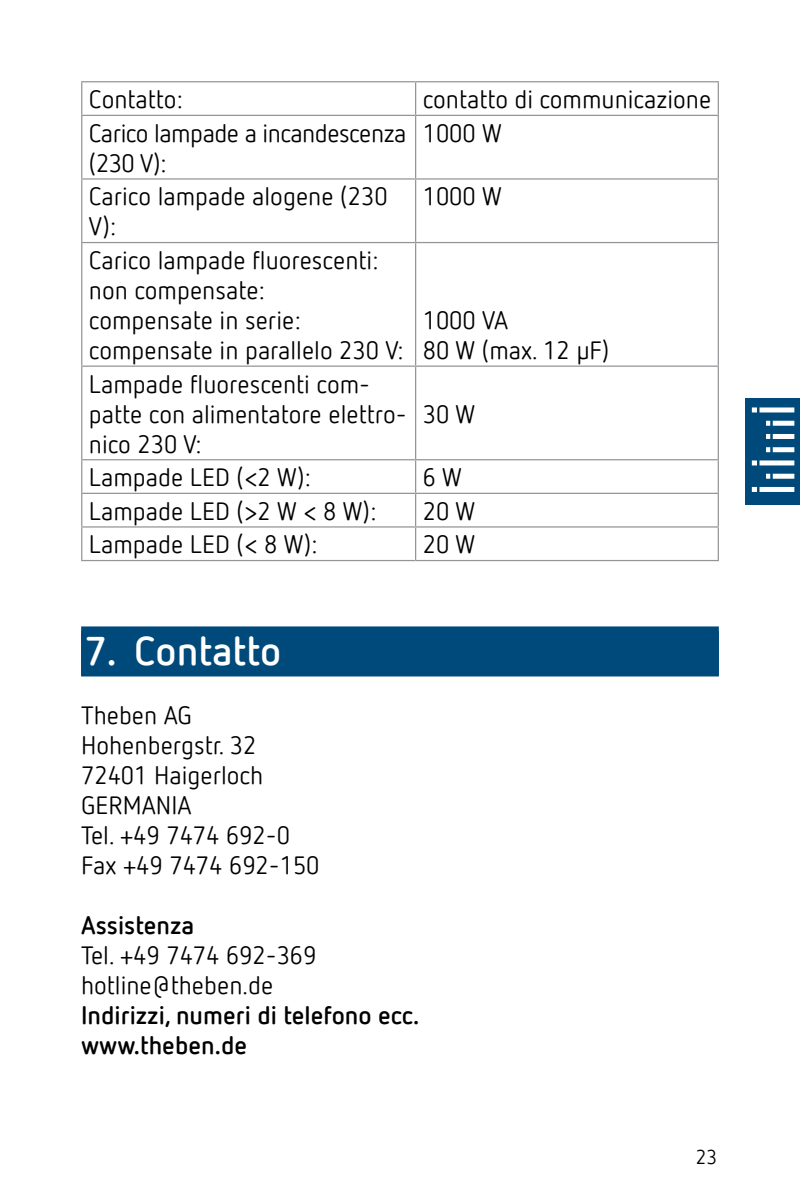
<style>
.page{position:relative;width:800px;height:1200px;background:#fff}
.page>*{position:absolute;margin:0;border:0;box-sizing:border-box;transform-origin:0 0}
.t1{font:700 40px "Netto Offc Pro";color:#fff}
.t2{font:25px/30px "Netto Offc Pro";color:#000}
.t3{font:700 25px/30px "Netto Offc Pro";color:#000}
.t4{font:25px/30px "Netto Offc Pro";letter-spacing:-.02em;color:#000}
.t5{font:20px "Netto Offc Pro";color:#000}
</style>
<div class="page">
<div style="left:745px;top:398px;width:55px;height:106px;background:#004a7b"></div>
<div style="left:752px;top:407px;width:42px;height:5px;background:#fff"></div>
<div style="left:766px;top:421px;width:28px;height:5px;background:#fff"></div>
<div style="left:766px;top:434px;width:28px;height:5px;background:#fff"></div>
<div style="left:766px;top:447px;width:28px;height:5px;background:#fff"></div>
<div style="left:766px;top:474px;width:28px;height:5px;background:#fff"></div>
<div style="left:752px;top:460px;width:42px;height:5px;background:#fff"></div>
<div style="left:752px;top:487px;width:42px;height:5px;background:#fff"></div>
<hr style="left:757px;top:406px;width:3px;height:92px;background:#004a7b">
<hr style="left:770px;top:419px;width:3px;height:36px;background:#004a7b">
<hr style="left:770px;top:470px;width:3px;height:14px;background:#004a7b">
<div style="left:81px;top:626px;width:638px;height:50px;background:#004a7b"></div>
<hr style="left:416px;top:81px;width:303px;height:1px;background:#939598">
<hr style="left:416px;top:115px;width:303px;height:1px;background:#939598">
<hr style="left:416px;top:178px;width:303px;height:2px;background:#939598">
<hr style="left:416px;top:242px;width:303px;height:1px;background:#939598">
<hr style="left:81px;top:366px;width:335px;height:1px;background:#939598">
<hr style="left:416px;top:366px;width:303px;height:1px;background:#939598">
<hr style="left:81px;top:459px;width:335px;height:1px;background:#939598">
<hr style="left:416px;top:459px;width:303px;height:1px;background:#939598">
<hr style="left:81px;top:493px;width:335px;height:1px;background:#939598">
<hr style="left:416px;top:493px;width:303px;height:1px;background:#939598">
<hr style="left:81px;top:526px;width:335px;height:2px;background:#939598">
<hr style="left:81px;top:560px;width:335px;height:1px;background:#939598">
<hr style="left:416px;top:526px;width:303px;height:2px;background:#939598">
<hr style="left:416px;top:560px;width:303px;height:1px;background:#939598">
<hr style="left:81px;top:81px;width:335px;height:1px;background:#939598">
<hr style="left:81px;top:115px;width:335px;height:1px;background:#939598">
<hr style="left:81px;top:178px;width:335px;height:2px;background:#939598">
<hr style="left:81px;top:242px;width:335px;height:1px;background:#939598">
<hr style="left:81px;top:82px;width:1px;height:33px;background:#939598">
<hr style="left:81px;top:116px;width:1px;height:62px;background:#939598">
<hr style="left:81px;top:180px;width:1px;height:62px;background:#939598">
<hr style="left:81px;top:243px;width:1px;height:123px;background:#939598">
<hr style="left:81px;top:367px;width:1px;height:92px;background:#939598">
<hr style="left:81px;top:460px;width:1px;height:33px;background:#939598">
<hr style="left:81px;top:494px;width:1px;height:32px;background:#939598">
<hr style="left:81px;top:528px;width:1px;height:32px;background:#939598">
<hr style="left:415px;top:82px;width:1px;height:33px;background:#939598">
<hr style="left:718px;top:82px;width:1px;height:33px;background:#939598">
<hr style="left:415px;top:116px;width:1px;height:62px;background:#939598">
<hr style="left:718px;top:116px;width:1px;height:62px;background:#939598">
<hr style="left:415px;top:180px;width:1px;height:62px;background:#939598">
<hr style="left:718px;top:180px;width:1px;height:62px;background:#939598">
<hr style="left:415px;top:243px;width:1px;height:123px;background:#939598">
<hr style="left:718px;top:243px;width:1px;height:123px;background:#939598">
<hr style="left:415px;top:367px;width:1px;height:92px;background:#939598">
<hr style="left:718px;top:367px;width:1px;height:92px;background:#939598">
<hr style="left:415px;top:460px;width:1px;height:33px;background:#939598">
<hr style="left:718px;top:460px;width:1px;height:33px;background:#939598">
<hr style="left:415px;top:494px;width:1px;height:32px;background:#939598">
<hr style="left:718px;top:494px;width:1px;height:32px;background:#939598">
<hr style="left:415px;top:528px;width:1px;height:32px;background:#939598">
<hr style="left:718px;top:528px;width:1px;height:32px;background:#939598">
<p class="t2" style="left:89px;top:84px;width:95px">Contatto:</p>
<p class="t2" style="left:423px;top:84px;width:290px">contatto di communicazione</p>
<p class="t4" style="left:89px;top:117px;width:319px">Carico lampade a incandescenza (230 V):</p>
<p class="t2" style="left:423px;top:117px;width:80px">1000 W</p>
<p class="t2" style="left:89px;top:181px;width:300px">Carico lampade alogene (230<br>V):</p>
<p class="t2" style="left:423px;top:181px;width:80px">1000 W</p>
<p class="t2" style="left:89px;top:244px;width:316px">Carico lampade fluorescenti: non compensate:<br>compensate in serie: compensate in parallelo 230 V:</p>
<p class="t2" style="left:423px;top:304px;width:188px">1000 VA<br>80 W (max. 12 µF)</p>
<p class="t2" style="left:89px;top:368px;width:319px">Lampade fluorescenti com&shy;patte con alimentatore elettro&shy;nico 230 V:</p>
<p class="t2" style="left:423px;top:398px;width:54px">30 W</p>
<p class="t2" style="left:89px;top:462px;width:223px">Lampade LED (&lt;2 W):</p>
<p class="t2" style="left:423px;top:462px;width:41px">6 W</p>
<p class="t2" style="left:89px;top:495px;width:289px">Lampade LED (&gt;2 W &lt; 8 W):</p>
<p class="t2" style="left:423px;top:495px;width:54px">20 W</p>
<p class="t2" style="left:89px;top:529px;width:230px">Lampade LED (&lt; 8 W):</p>
<p class="t2" style="left:423px;top:529px;width:54px">20 W</p>
<h1 class="t1" style="left:85px;top:625px;width:198px">7. Contatto</h1>
<p class="t2" style="left:81px;top:699px;width:240px">Theben AG<br>Hohenbergstr. 32<br>72401 Haigerloch<br>GERMANIA<br>Tel. +49 7474 692-0<br>Fax +49 7474 692-150</p>
<p class="t3" style="left:81px;top:909px;width:115px">Assistenza</p>
<p class="t2" style="left:81px;top:939px;width:237px">Tel. +49 7474 692-369 hotline@theben.de</p>
<p class="t3" style="left:81px;top:999px;width:340px">Indirizzi, numeri di telefono ecc. www.theben.de</p>
<p class="t5" style="left:696px;top:1144px;width:23px">23</p>
</div>
